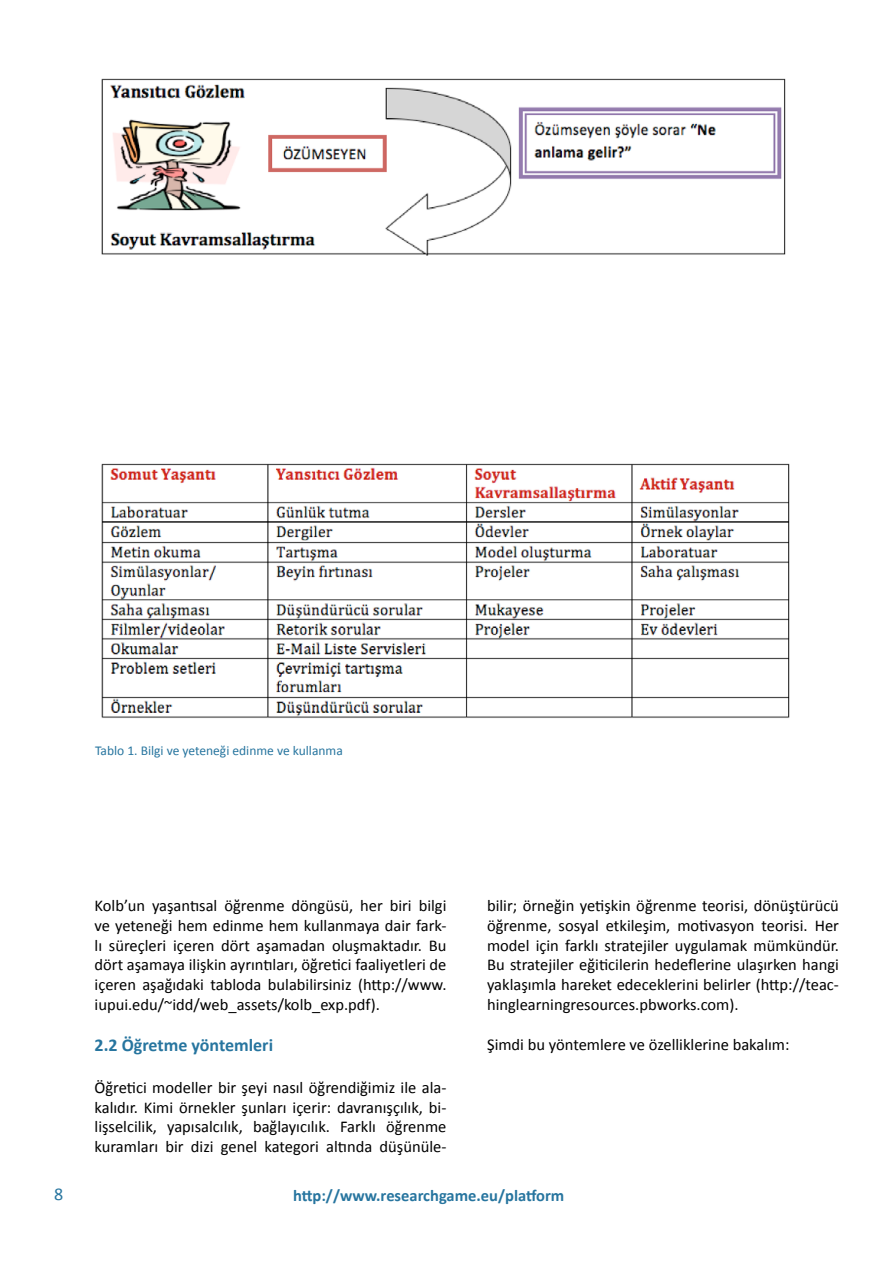
<style>
.page{position:relative;width:893px;height:1263px;background:#fff}
.page>*{position:absolute;margin:0;border:0;box-sizing:border-box;transform-origin:0 0}
.t1{font:700 18px "Calibri";color:#27759f}
.t2{font:18px "Calibri";color:#27759f}
.t3{font:16.5px/19.8px "Calibri";color:#000;text-align:justify}
.t4{font:700 16.5px "Calibri";color:#27759f}
.t5{font:13.5px "Calibri";color:#27759f}
</style>
<div class="page">
<img style="left:101px;top:463px;width:689px;height:255px">
<img style="left:101px;top:78px;width:685px;height:178px">
<p class="t5" style="left:95px;top:742px;width:249px">Tablo 1. Bilgi ve yeteneği edinme ve kullanma</p>
<p class="t3" style="left:95px;top:896px;width:353px">Kolb’un yaşantısal öğrenme döngüsü, her biri bilgi ve yeteneği hem edinme hem kullanmaya dair fark&shy;lı süreçleri içeren dört aşamadan oluşmaktadır. Bu dört aşamaya ilişkin ayrıntıları, öğretici faaliyetleri de içeren aşağıdaki tabloda bulabilirsiniz (http://www. iupui.edu/~idd/web_assets/kolb_exp.pdf).</p>
<p class="t1" style="left:95px;top:1034px;width:180px">2.2 Öğretme yöntemleri</p>
<p class="t3" style="left:95px;top:1077px;width:353px">Öğretici modeller bir şeyi nasıl öğrendiğimiz ile ala&shy;kalıdır. Kimi örnekler şunları içerir: davranışçılık, bi&shy;lişselcilik, yapısalcılık, bağlayıcılık. Farklı öğrenme kuramları bir dizi genel kategori altında düşünüle-</p>
<p class="t3" style="left:487px;top:896px;width:353px">bilir; örneğin yetişkin öğrenme teorisi, dönüştürücü öğrenme, sosyal etkileşim, motivasyon teorisi. Her model için farklı stratejiler uygulamak mümkündür.<br>Bu stratejiler eğiticilerin hedeflerine ulaşırken hangi yaklaşımla hareket edeceklerini belirler (http://teac&shy;hinglearningresources.pbworks.com).</p>
<p class="t3" style="left:487px;top:1034px;width:304px">Şimdi bu yöntemlere ve özelliklerine bakalım:</p>
<p class="t2" style="left:54px;top:1182px;width:11px">8</p>
<p class="t4" style="left:293px;top:1185px;width:273px">http://www.researchgame.eu/platform</p>
</div>
